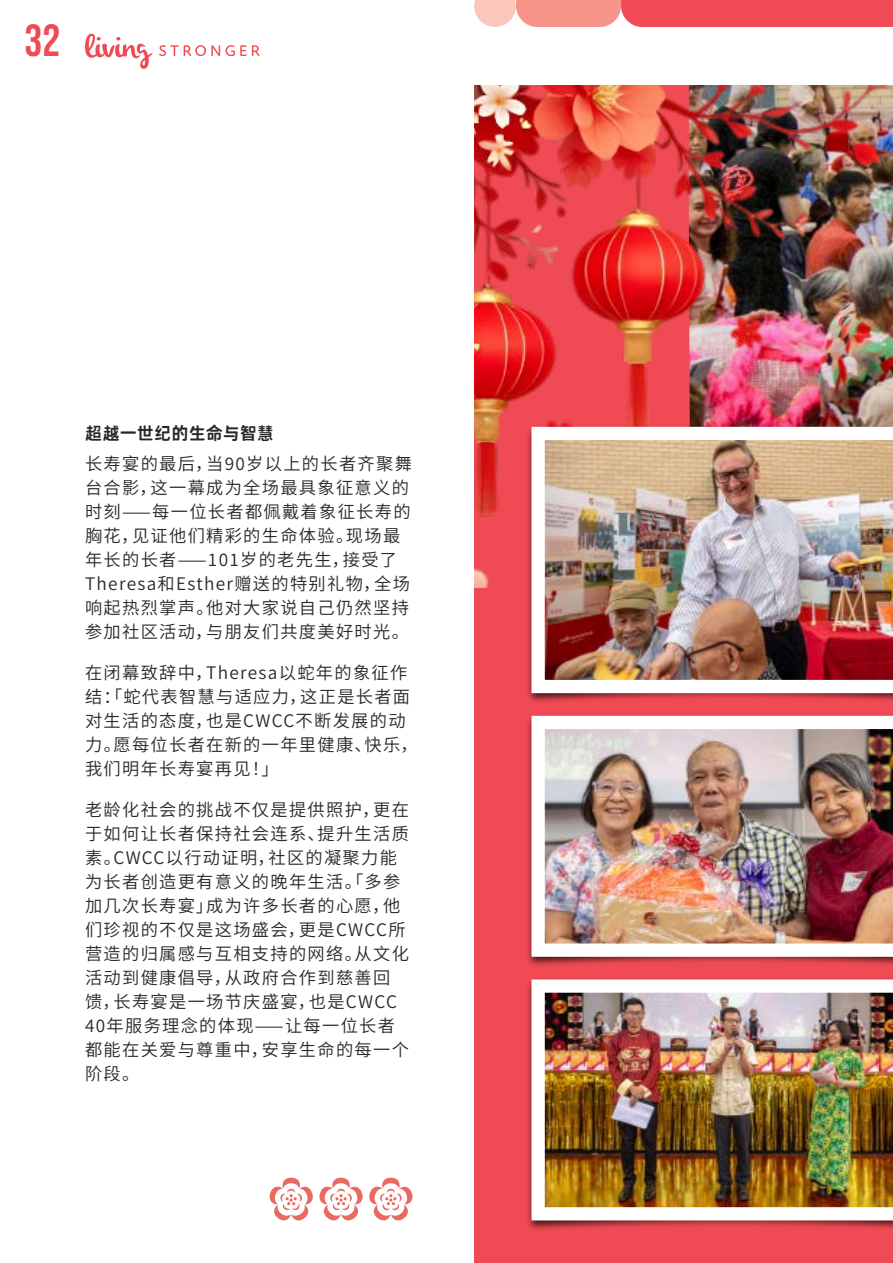
<style>
.page{position:relative;width:893px;height:1263px;background:#fff}
.page>*{position:absolute;margin:0;border:0;box-sizing:border-box;transform-origin:0 0}
.t1{font:45px "Bebas Neue";color:#f04b54}
.t2{font:17.25px/24px "Source Han Sans CN";letter-spacing:.075em;color:#292829}
.t3{font:17.25px "Hello Font ID Dian Yuan 75";letter-spacing:-.01em;color:#292829}
</style>
<div class="page">
<svg style="left:269px;top:1177px;width:144px;height:44px"></svg>
<div style="left:474px;top:85px;width:419px;height:1178px;background:#f04b54"></div>
<img style="left:474px;top:85px;width:419px;height:503px">
<div style="left:525px;top:424px;width:368px;height:280px;background:#000;opacity:.75"></div>
<img style="left:526px;top:421px;width:367px;height:278px">
<img style="left:531px;top:427px;width:362px;height:266px">
<div style="left:525px;top:713px;width:368px;height:254px;background:#000;opacity:.75"></div>
<svg style="left:526px;top:713px;width:367px;height:249px"></svg>
<img style="left:531px;top:716px;width:362px;height:241px">
<div style="left:525px;top:976px;width:368px;height:255px;background:#000;opacity:.75"></div>
<svg style="left:526px;top:976px;width:367px;height:250px"></svg>
<img style="left:531px;top:979px;width:362px;height:241px">
<svg style="left:159px;top:45px;width:101px;height:11px"></svg>
<svg style="left:85px;top:34px;width:68px;height:35px"></svg>
<svg style="left:474px;top:0;width:419px;height:27px"></svg>
<h1 class="t1" style="left:25px;top:15px;width:38px">32</h1>
<p class="t3" style="left:85px;top:422px;width:190px">超越一世纪的生命与智慧</p>
<p class="t2" style="left:85px;top:452px;width:328px">长寿宴的最后，当90岁以上的长者齐聚舞台合影，这一幕成为全场最具象征意义的时刻——每一位长者都佩戴着象征长寿的胸花，见证他们精彩的生命体验。现场最年长的长者——101岁的老先生，接受了<br>Theresa和Esther赠送的特别礼物，全场响起热烈掌声。他对大家说自己仍然坚持参加社区活动，与朋友们共度美好时光。</p>
<p class="t2" style="left:85px;top:661px;width:334px">在闭幕致辞中，Theresa以蛇年的象征作结：「蛇代表智慧与适应力，这正是长者面对生活的态度，也是CWCC不断发展的动力。愿每位长者在新的一年里健康、快乐，我们明年长寿宴再见！」</p>
<p class="t2" style="left:85px;top:798px;width:325px">老龄化社会的挑战不仅是提供照护，更在于如何让长者保持社会连系、提升生活质素。CWCC以行动证明，社区的凝聚力能为长者创造更有意义的晚年生活。「多参加几次长寿宴」成为许多长者的心愿，他们珍视的不仅是这场盛会，更是CWCC所营造的归属感与互相支持的网络。从文化活动到健康倡导，从政府合作到慈善回馈，长寿宴是一场节庆盛宴，也是CWCC<br>40年服务理念的体现——让每一位长者都能在关爱与尊重中，安享生命的每一个阶段。</p>
</div>
